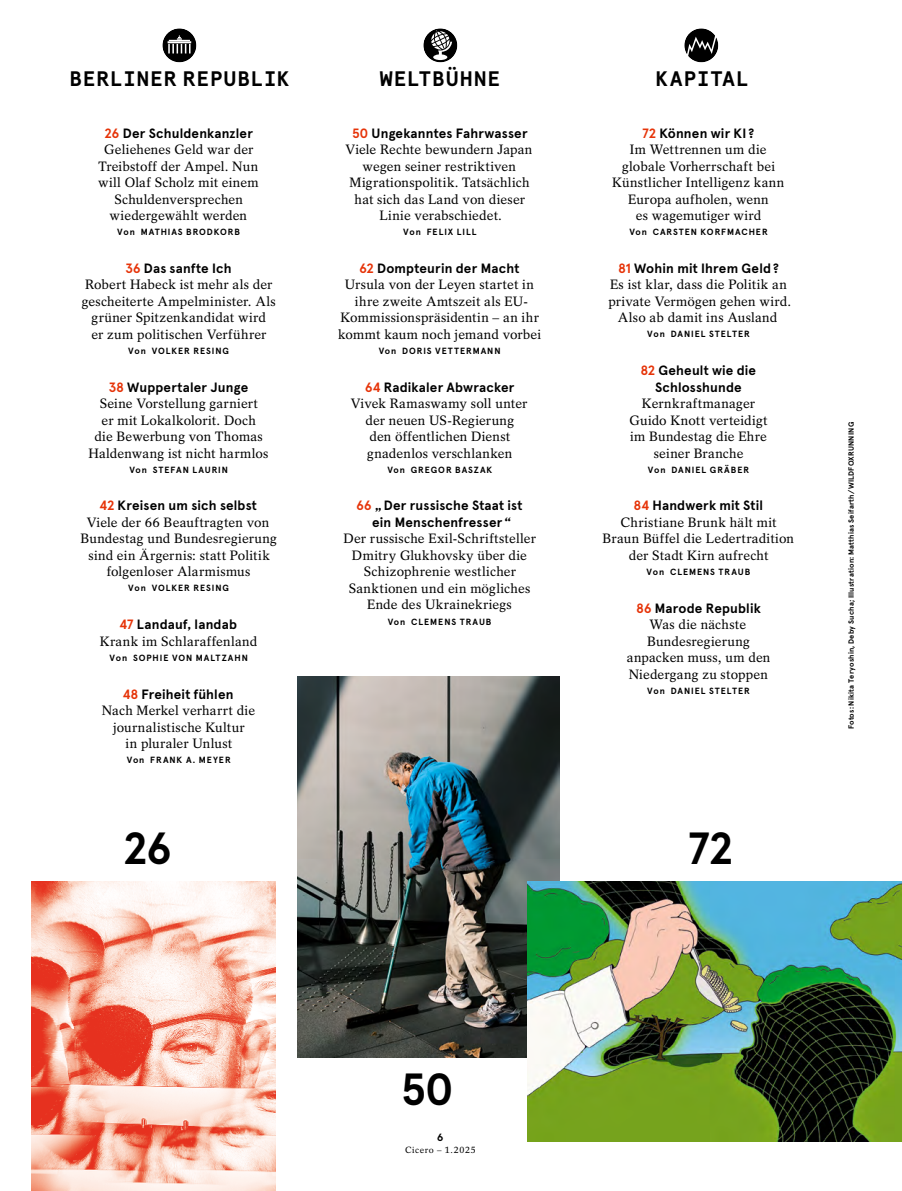
<style>
.page{position:relative;width:902px;height:1191px;background:#fff}
.page>*{position:absolute;margin:0;border:0;box-sizing:border-box;transform-origin:0 0}
.t1{font:700 45px "Apercu Pro";color:#000}
.t2{font:700 21px "Apercu Mono Pro";letter-spacing:.03em;color:#000}
.t3{font:13.5px/16.5px "Rotation LT Std";letter-spacing:.015em;color:#000;text-align:center}
.t4{font:700 13.5px/16.5px "Apercu Pro";letter-spacing:.01em;color:#000;text-align:center}
.t5{font:700 10.5px "Brown Std";color:#000}
.t6{font:700 9px "Apercu Pro";letter-spacing:.1em;color:#000}
.t7{font:9px "Rotation LT Std";letter-spacing:.06em;color:#000}
.t8{font:700 7.5px "Apercu Pro";letter-spacing:.025em;color:#000}
.s1{color:#e63409}
</style>
<div class="page">
<img style="left:298px;top:676px;width:261px;height:381px">
<img style="left:527px;top:881px;width:374px;height:260px">
<img style="left:32px;top:881px;width:243px;height:310px">
<svg style="left:162px;top:28px;width:34px;height:34px"></svg>
<svg style="left:423px;top:28px;width:34px;height:34px"></svg>
<svg style="left:684px;top:28px;width:34px;height:34px"></svg>
<h2 class="t2" style="left:69px;top:62px;width:222px">BERLINER REPUBLIK</h2>
<h2 class="t2" style="left:379px;top:62px;width:122px">WELTBÜHNE</h2>
<h2 class="t2" style="left:655px;top:62px;width:95px">KAPITAL</h2>
<p class="t4" style="left:105px;top:124px;width:149px"><span class="s1">26</span> Der Schuldenkanzler</p>
<p class="t3" style="left:98px;top:141px;width:162px">Geliehenes Geld war der<br>Treibstoff der Ampel. Nun will Olaf Scholz mit einem<br>Schuldenversprechen wiedergewählt werden</p>
<p class="t6" style="left:117px;top:225px;width:124px">Von MATHIAS BRODKORB</p>
<p class="t4" style="left:125px;top:259px;width:108px"><span class="s1">36</span> Das sanfte Ich</p>
<p class="t3" style="left:82px;top:276px;width:195px">Robert Habeck ist mehr als der gescheiterte Ampelminister. Als grüner Spitzenkandidat wird<br>er zum politischen Verführer</p>
<p class="t6" style="left:128px;top:344px;width:102px">Von VOLKER RESING</p>
<p class="t4" style="left:109px;top:378px;width:141px"><span class="s1">38</span> Wuppertaler Junge</p>
<p class="t3" style="left:88px;top:395px;width:182px">Seine Vorstellung garniert<br>er mit Lokalkolorit. Doch<br>die Bewerbung von Thomas<br>Haldenwang ist nicht harmlos</p>
<p class="t6" style="left:129px;top:462px;width:100px">Von STEFAN LAURIN</p>
<p class="t4" style="left:99px;top:496px;width:159px"><span class="s1">42</span> Kreisen um sich selbst</p>
<p class="t3" style="left:80px;top:514px;width:198px">Viele der 66 Beauftragten von<br>Bundestag und Bundesregierung sind ein Ärgernis: statt Politik folgenloser Alarmismus</p>
<p class="t6" style="left:128px;top:581px;width:102px">Von VOLKER RESING</p>
<p class="t4" style="left:119px;top:615px;width:119px"><span class="s1">47</span> Landauf, landab</p>
<p class="t3" style="left:100px;top:633px;width:159px">Krank im Schlaraffenland</p>
<p class="t6" style="left:109px;top:650px;width:140px">Von SOPHIE VON MALTZAHN</p>
<p class="t4" style="left:123px;top:684px;width:112px"><span class="s1">48</span> Freiheit fühlen</p>
<p class="t3" style="left:102px;top:702px;width:155px">Nach Merkel verharrt die journalistische Kultur<br>in pluraler Unlust</p>
<p class="t6" style="left:127px;top:753px;width:105px">Von FRANK A. MEYER</p>
<h1 class="t1" style="left:124px;top:813px;width:49px">26</h1>
<p class="t4" style="left:352px;top:124px;width:177px"><span class="s1">50</span> Ungekanntes Fahrwasser</p>
<p class="t3" style="left:345px;top:141px;width:188px">Viele Rechte bewundern Japan wegen seiner restriktiven<br>Migrationspolitik. Tatsächlich hat sich das Land von dieser<br>Linie verabschiedet.</p>
<p class="t6" style="left:403px;top:225px;width:75px">Von FELIX LILL</p>
<p class="t4" style="left:359px;top:259px;width:161px"><span class="s1">62</span> Dompteurin der Macht</p>
<p class="t3" style="left:338px;top:276px;width:205px">Ursula von der Leyen startet in ihre zweite Amtszeit als EU-<br>Kommissionspräsidentin – an ihr kommt kaum noch jemand vorbei</p>
<p class="t6" style="left:378px;top:344px;width:123px">Von DORIS VETTERMANN</p>
<p class="t4" style="left:365px;top:378px;width:151px"><span class="s1">64</span> Radikaler Abwracker</p>
<p class="t3" style="left:351px;top:395px;width:178px">Vivek Ramaswamy soll unter der neuen US-Regierung<br>den öffentlichen Dienst gnadenlos verschlanken</p>
<p class="t6" style="left:387px;top:462px;width:106px">Von GREGOR BASZAK</p>
<p class="t4" style="left:356px;top:496px;width:167px"><span class="s1">66</span> „Der russische Staat ist ein Menschenfresser“</p>
<p class="t3" style="left:343px;top:530px;width:194px">Der russische Exil-Schriftsteller<br>Dmitry Glukhovsky über die<br>Schizophrenie westlicher<br>Sanktionen und ein mögliches<br>Ende des Ukrainekriegs</p>
<p class="t6" style="left:388px;top:614px;width:105px">Von CLEMENS TRAUB</p>
<p class="t4" style="left:642px;top:124px;width:113px"><span class="s1">72</span> Können wir KI ?</p>
<p class="t3" style="left:612px;top:141px;width:174px">Im Wettrennen um die globale Vorherrschaft bei<br>Künstlicher Intelligenz kann<br>Europa aufholen, wenn<br>es wagemutiger wird</p>
<p class="t6" style="left:629px;top:225px;width:140px">Von CARSTEN KORFMACHER</p>
<p class="t4" style="left:618px;top:259px;width:162px"><span class="s1">81</span> Wohin mit Ihrem Geld?</p>
<p class="t3" style="left:608px;top:276px;width:184px">Es ist klar, dass die Politik an private Vermögen gehen wird.<br>Also ab damit ins Ausland</p>
<p class="t6" style="left:647px;top:327px;width:104px">Von DANIEL STELTER</p>
<p class="t4" style="left:640px;top:361px;width:117px"><span class="s1">82</span> Geheult wie die<br>Schlosshunde</p>
<p class="t3" style="left:629px;top:395px;width:140px">Kernkraftmanager<br>Guido Knott verteidigt im Bundestag die Ehre seiner Branche</p>
<p class="t6" style="left:648px;top:462px;width:103px">Von DANIEL GRÄBER</p>
<p class="t4" style="left:633px;top:496px;width:131px"><span class="s1">84</span> Handwerk mit Stil</p>
<p class="t3" style="left:602px;top:514px;width:193px">Christiane Brunk hält mit<br>Braun Büffel die Ledertradition der Stadt Kirn aufrecht</p>
<p class="t6" style="left:646px;top:565px;width:105px">Von CLEMENS TRAUB</p>
<p class="t4" style="left:636px;top:599px;width:126px"><span class="s1">86</span> Marode Republik</p>
<p class="t3" style="left:626px;top:616px;width:145px">Was die nächste<br>Bundesregierung anpacken muss, um den<br>Niedergang zu stoppen</p>
<p class="t6" style="left:647px;top:683px;width:104px">Von DANIEL STELTER</p>
<h1 class="t1" style="left:688px;top:813px;width:46px">72</h1>
<p class="t8" style="left:845px;top:729px;width:309px;rotate:-90deg">Fotos: Nikita Teryoshin, Deby Sucha; Illustration: Matthias Seifarth/WILDFOXRUNNING</p>
<h1 class="t1" style="left:402px;top:1054px;width:53px">50</h1>
<p class="t5" style="left:437px;top:1130px;width:8px">6</p>
<p class="t7" style="left:405px;top:1145px;width:72px">Cicero – 1.2025</p>
</div>
